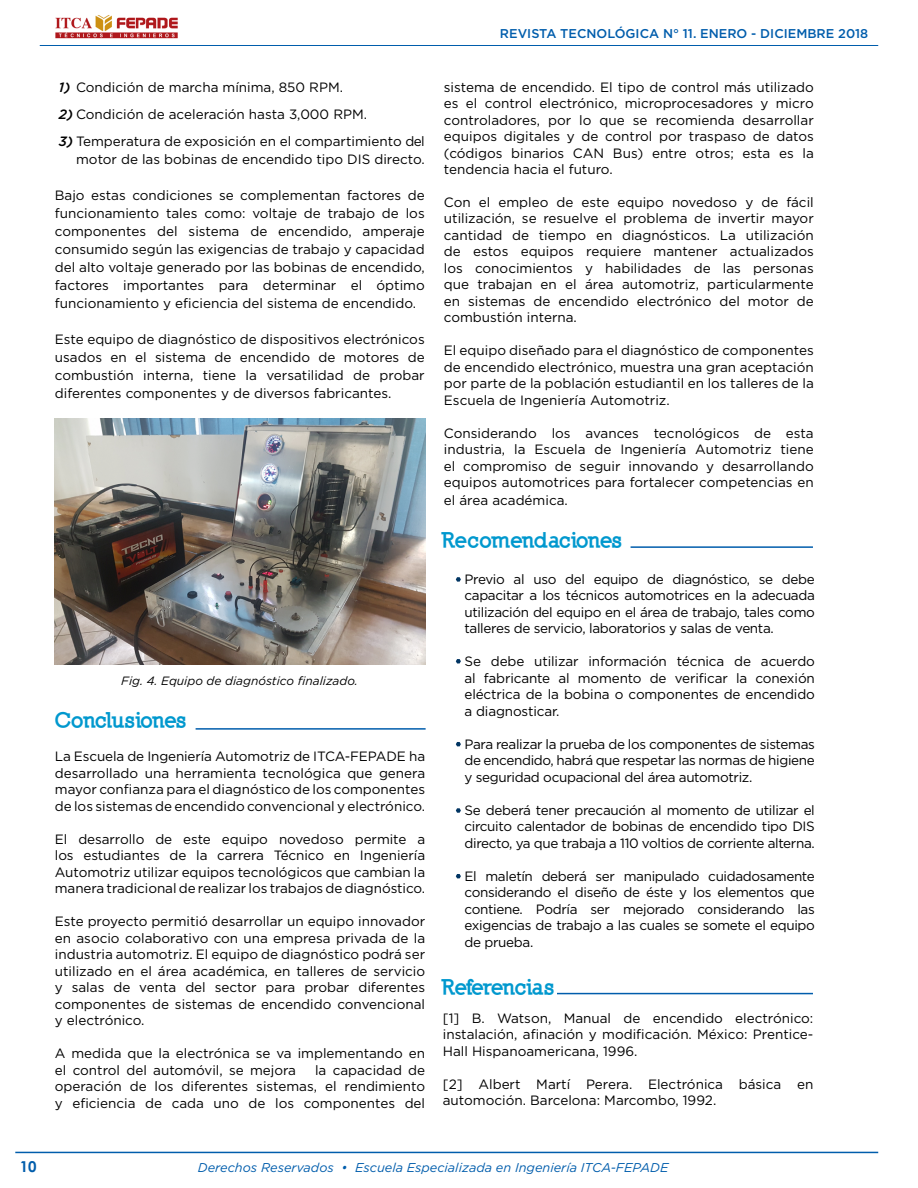
<style>
.page{position:relative;width:918px;height:1188px;background:#fff}
.page>*{position:absolute;margin:0;border:0;box-sizing:border-box;transform-origin:0 0}
.t1{font:900 21px "Nilland";letter-spacing:-.03em;color:#0098ce}
.t2{font:700 15px "Century Gothic";color:#005dac}
.t3{font:13.5px/16.5px "Gotham";color:#000;text-align:justify}
.t4{font:italic 12.75px "Gotham";color:#005dac}
.t5{font:500 12.75px "Gotham";color:#005dac}
.t6{font:italic 12px "Gotham";color:#000}
.s1{font-weight:500;font-style:italic}
</style>
<div class="page">
<img style="left:55px;top:15px;width:123px;height:24px">
<hr style="left:40px;top:45px;width:838px;height:1px;background:#005dac">
<hr style="left:15px;top:1152px;width:863px;height:1px;background:#005dac">
<img style="left:55px;top:419px;width:370px;height:245px">
<hr style="left:196px;top:728px;width:230px;height:2px;background:#005dac">
<hr style="left:631px;top:546px;width:182px;height:2px;background:#005dac">
<hr style="left:557px;top:993px;width:256px;height:1px;background:#005dac">
<svg style="left:456px;top:659px;width:5px;height:4px"></svg>
<svg style="left:456px;top:577px;width:5px;height:5px"></svg>
<svg style="left:456px;top:742px;width:5px;height:4px"></svg>
<svg style="left:456px;top:808px;width:5px;height:5px"></svg>
<svg style="left:456px;top:874px;width:5px;height:4px"></svg>
<p class="t5" style="left:500px;top:25px;width:370px">REVISTA TECNOLÓGICA N° 11. ENERO - DICIEMBRE 2018</p>
<p class="t3" style="left:59px;top:78px;width:286px"><span class="s1">1)</span> Condición de marcha mínima, 850 RPM.</p>
<p class="t3" style="left:59px;top:105px;width:310px"><span class="s1">2)</span> Condición de aceleración hasta 3,000 RPM.</p>
<p class="t3" style="left:59px;top:132px;width:367px;line-height:18px;text-align:right"><span class="s1">3)</span> Temperatura de exposición en el compartimiento del motor de las bobinas de encendido tipo DIS directo.</p>
<p class="t3" style="left:55px;top:186px;width:371px;line-height:18px">Bajo estas condiciones se complementan factores de funcionamiento tales como: voltaje de trabajo de los componentes del sistema de encendido, amperaje consumido según las exigencias de trabajo y capacidad del alto voltaje generado por las bobinas de encendido, factores importantes para determinar el óptimo funcionamiento y eficiencia del sistema de encendido.</p>
<p class="t3" style="left:55px;top:330px;width:371px;line-height:18px">Este equipo de diagnóstico de dispositivos electrónicos usados en el sistema de encendido de motores de combustión interna, tiene la versatilidad de probar diferentes componentes y de diversos fabricantes.</p>
<p class="t6" style="left:121px;top:673px;width:238px">Fig. 4. Equipo de diagnóstico finalizado.</p>
<h1 class="t1" style="left:55px;top:707px;width:134px">Conclusiones</h1>
<p class="t3" style="left:55px;top:748px;width:372px">La Escuela de Ingeniería Automotriz de ITCA-FEPADE ha desarrollado una herramienta tecnológica que genera mayor confianza para el diagnóstico de los componentes de los sistemas de encendido convencional y electrónico.</p>
<p class="t3" style="left:55px;top:831px;width:372px">El desarrollo de este equipo novedoso permite a los estudiantes de la carrera Técnico en Ingeniería Automotriz utilizar equipos tecnológicos que cambian la manera tradicional de realizar los trabajos de diagnóstico.</p>
<p class="t3" style="left:55px;top:913px;width:372px">Este proyecto permitió desarrollar un equipo innovador en asocio colaborativo con una empresa privada de la industria automotriz. El equipo de diagnóstico podrá ser utilizado en el área académica, en talleres de servicio y salas de venta del sector para probar diferentes componentes de sistemas de encendido convencional y electrónico.</p>
<p class="t3" style="left:55px;top:1045px;width:372px">A medida que la electrónica se va implementando en el control del automóvil, se mejora</p>
<p class="t3" style="left:55px;top:1062px;width:372px;text-indent:260px">la capacidad de operación de los diferentes sistemas, el rendimiento y eficiencia de cada uno de los componentes del</p>
<p class="t3" style="left:444px;top:78px;width:371px">sistema de encendido. El tipo de control más utilizado es el control electrónico, microprocesadores y micro controladores, por lo que se recomienda desarrollar equipos digitales y de control por traspaso de datos (códigos binarios CAN Bus) entre otros; esta es la tendencia hacia el futuro.</p>
<p class="t3" style="left:444px;top:194px;width:371px">Con el empleo de este equipo novedoso y de fácil utilización, se resuelve el problema de invertir mayor cantidad de tiempo en diagnósticos. La utilización de estos equipos requiere mantener actualizados los conocimientos y habilidades de las personas que trabajan en el área automotriz, particularmente en sistemas de encendido electrónico del motor de combustión interna.</p>
<p class="t3" style="left:444px;top:342px;width:371px">El equipo diseñado para el diagnóstico de componentes de encendido electrónico, muestra una gran aceptación por parte de la población estudiantil en los talleres de la Escuela de Ingeniería Automotriz.</p>
<p class="t3" style="left:444px;top:425px;width:371px">Considerando los avances tecnológicos de esta industria, la Escuela de Ingeniería Automotriz tiene el compromiso de seguir innovando y desarrollando equipos automotrices para fortalecer competencias en</p>
<p class="t3" style="left:444px;top:492px;width:125px">el área académica.</p>
<h1 class="t1" style="left:442px;top:527px;width:182px">Recomendaciones</h1>
<p class="t3" style="left:465px;top:570px;width:352px">Previo al uso del equipo de diagnóstico, se debe capacitar a los técnicos automotrices en la adecuada utilización del equipo en el área de trabajo, tales como talleres de servicio, laboratorios y salas de venta.</p>
<p class="t3" style="left:465px;top:653px;width:352px">Se debe utilizar información técnica de acuerdo al fabricante al momento de verificar la conexión eléctrica de la bobina o componentes de encendido a diagnosticar.</p>
<p class="t3" style="left:465px;top:735px;width:352px">Para realizar la prueba de los componentes de sistemas de encendido, habrá que respetar las normas de higiene y seguridad ocupacional del área automotriz.</p>
<p class="t3" style="left:465px;top:801px;width:352px">Se deberá tener precaución al momento de utilizar el circuito calentador de bobinas de encendido tipo DIS directo, ya que trabaja a 110 voltios de corriente alterna.</p>
<p class="t3" style="left:465px;top:867px;width:352px">El maletín deberá ser manipulado cuidadosamente considerando el diseño de éste y los elementos que contiene. Podría ser mejorado considerando las exigencias de trabajo a las cuales se somete el equipo de prueba.</p>
<h1 class="t1" style="left:442px;top:973px;width:114px">Referencias</h1>
<p class="t3" style="left:443px;top:1009px;width:372px">[1] B. Watson, Manual de encendido electrónico: instalación, afinación y modificación. México: Prentice-Hall Hispanoamericana, 1996.</p>
<p class="t3" style="left:443px;top:1075px;width:372px">[2] Albert Martí Perera. Electrónica básica en automoción. Barcelona: Marcombo, 1992.</p>
<p class="t2" style="left:20px;top:1155px;width:18px">10</p>
<p class="t4" style="left:198px;top:1160px;width:472px">Derechos Reservados • Escuela Especializada en Ingeniería ITCA-FEPADE</p>
</div>
